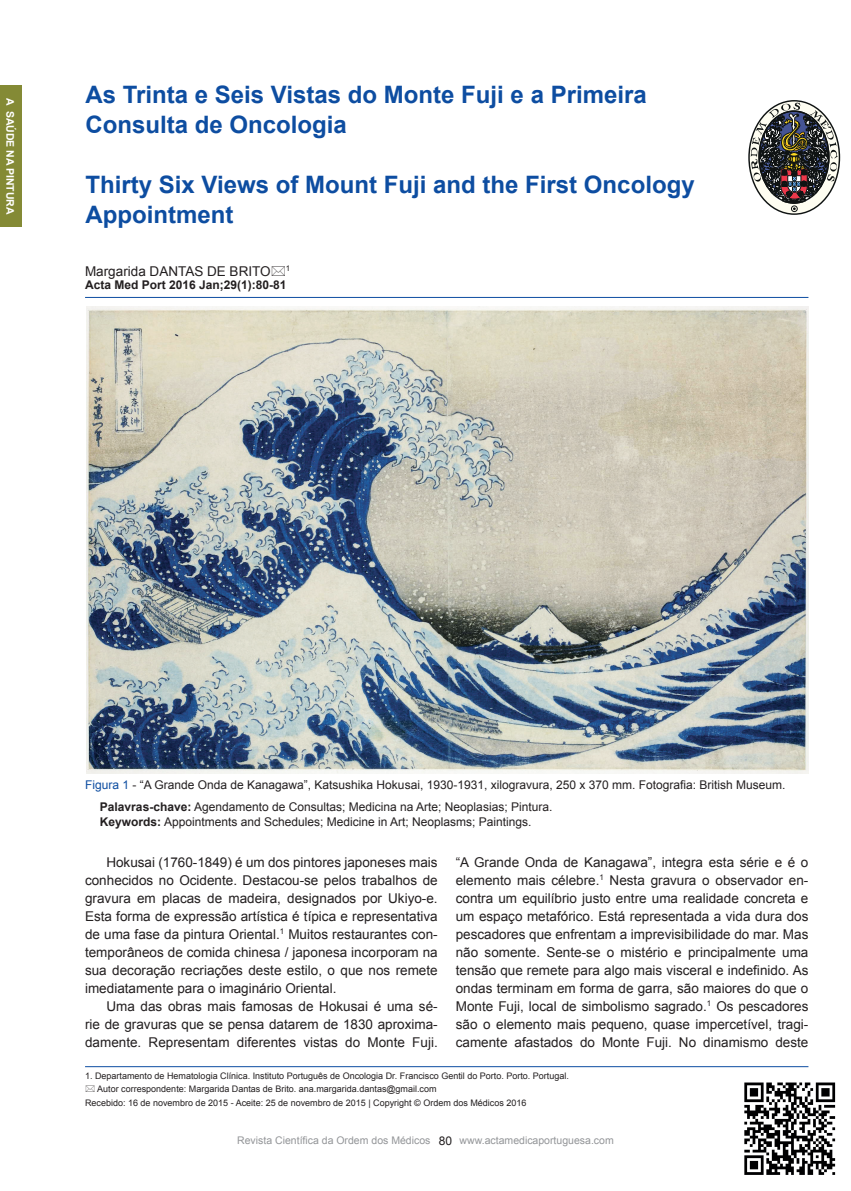
<style>
.page{position:relative;width:851px;height:1191px;background:#fff}
.page>*{position:absolute;margin:0;border:0;box-sizing:border-box;transform-origin:0 0}
.t1{font:700 24px/30px "Arial";color:#0d4da1}
.Normal_wrd_2{font:13.5px/18px "Arial";color:#231f20;text-align:justify}
.t2{font:12px "Arial";color:#231f20}
.t3{font:700 12px "Arial";color:#231f20}
.SUBTITULO{font:10.5px "Arial";color:#939598}
.t4{font:700 10.5px "Arial";color:#fff}
.LEGENDA{font:9px "Arial";color:#231f20}
.s1{color:#0d4da1}
.s2{font-weight:700}
</style>
<div class="page">
<div style="left:0;top:85px;width:22px;height:142px;background:#848a35"></div>
<svg style="left:751px;top:103px;width:86px;height:109px"></svg>
<hr style="left:85px;top:297px;width:723px;height:1px;background:#0d4da1">
<hr style="left:85px;top:1066px;width:723px;height:1px;background:#0d4da1">
<img style="left:744px;top:1082px;width:92px;height:93px">
<img style="left:87px;top:306px;width:721px;height:467px">
<p class="t4" style="left:18px;top:98px;width:119px;rotate:90deg">A SAÚDE NA PINTURA</p>
<p class="t1" style="left:85px;top:80px;width:563px">As Trinta e Seis Vistas do Monte Fuji e a Primeira<br>Consulta de Oncologia</p>
<p class="t1" style="left:85px;top:170px;width:611px">Thirty Six Views of Mount Fuji and the First Oncology<br>Appointment</p>
<p class="Normal_wrd_2" style="left:85px;top:262px;width:207px">Margarida DANTAS DE BRITO <sup>1</sup></p>
<p class="t3" style="left:85px;top:277px;width:203px">Acta Med Port 2016 Jan;29(1):80-81</p>
<p class="t2" style="left:85px;top:776px;width:702px"><span class="s1">Figura 1</span> - “A Grande Onda de Kanagawa”, Katsushika Hokusai, 1930-1931, xilogravura, 250 x 370 mm. Fotografia: British Museum.</p>
<p class="t2" style="left:100px;top:798px;width:454px"><span class="s2">Palavras-chave:</span> Agendamento de Consultas; Medicina na Arte; Neoplasias; Pintura.</p>
<p class="t2" style="left:100px;top:813px;width:433px"><span class="s2">Keywords:</span> Appointments and Schedules; Medicine in Art; Neoplasms; Paintings.</p>
<p class="Normal_wrd_2" style="left:85px;top:852px;width:354px;text-indent:21px">Hokusai (1760-1849) é um dos pintores japoneses mais conhecidos no Ocidente. Destacou-se pelos trabalhos de gravura em placas de madeira, designados por Ukiyo-e.<br>Esta forma de expressão artística é típica e representativa de uma fase da pintura Oriental.<sup>1</sup> Muitos restaurantes con&shy;temporâneos de comida chinesa / japonesa incorporam na sua decoração recriações deste estilo, o que nos remete imediatamente para o imaginário Oriental.</p>
<p class="Normal_wrd_2" style="left:85px;top:996px;width:354px;text-indent:21px">Uma das obras mais famosas de Hokusai é uma sé&shy;rie de gravuras que se pensa datarem de 1830 aproxima&shy;damente. Representam diferentes vistas do Monte Fuji.</p>
<p class="Normal_wrd_2" style="left:456px;top:852px;width:354px">“A Grande Onda de Kanagawa”, integra esta série e é o elemento mais célebre.<sup>1</sup> Nesta gravura o observador en&shy;contra um equilíbrio justo entre uma realidade concreta e um espaço metafórico. Está representada a vida dura dos pescadores que enfrentam a imprevisibilidade do mar. Mas não somente. Sente-se o mistério e principalmente uma tensão que remete para algo mais visceral e indefinido. As ondas terminam em forma de garra, são maiores do que o Monte Fuji, local de simbolismo sagrado.<sup>1</sup> Os pescadores são o elemento mais pequeno, quase impercetível, tragi&shy;camente afastados do Monte Fuji. No dinamismo deste</p>
<p class="LEGENDA" style="left:85px;top:1069px;width:485px">1. Departamento de Hematologia Clínica. Instituto Português de Oncologia Dr. Francisco Gentil do Porto. Porto. Portugal.</p>
<p class="LEGENDA" style="left:97px;top:1082px;width:341px">Autor correspondente: Margarida Dantas de Brito. ana.margarida.dantas@gmail.com</p>
<p class="LEGENDA" style="left:85px;top:1096px;width:443px">Recebido: 16 de novembro de 2015 - Aceite: 25 de novembro de 2015 | Copyright © Ordem dos Médicos 2016</p>
<p class="t2" style="left:439px;top:1132px;width:15px">80</p>
<p class="SUBTITULO" style="left:237px;top:1133px;width:195px">Revista Científica da Ordem dos Médicos</p>
<p class="SUBTITULO" style="left:459px;top:1133px;width:156px">www.actamedicaportuguesa.com</p>
</div>
